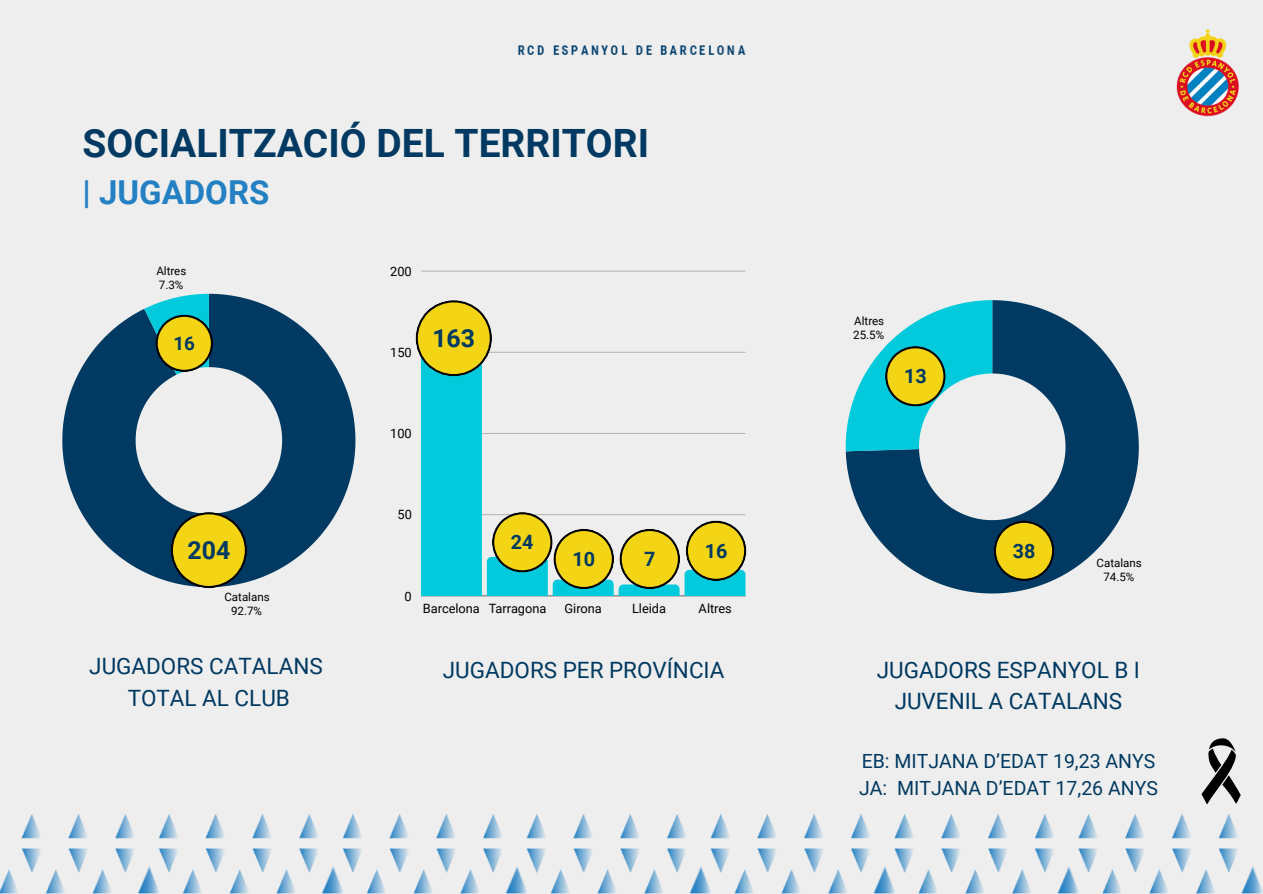
<style>
.page{position:relative;width:1263px;height:894px;background:#fff}
.page>*{position:absolute;margin:0;border:0;box-sizing:border-box;transform-origin:0 0}
.t1{font:700 39px "Roboto";color:#003961}
.t2{font:700 33px "Roboto";color:#2480c3}
.t3{font:700 24.9px "Roboto";color:#003961}
.t4{font:22.5px/31.5px "Roboto";color:#003961;text-align:center}
.t5{font:700 19.8px "Roboto";color:#003961}
.t6{font:19.5px "Roboto";color:#003961}
.t7{font:700 18.75px "Roboto";color:#003961}
.t8{font:12.75px "Roboto";color:#000}
.t9{font:11.55px/14px "Roboto";color:#000;text-align:center}
</style>
<div class="page">
<div style="left:0;top:0;width:1263px;height:893px;background:#eee"></div>
<img style="left:0;top:814px;width:1263px;height:79px">
<img style="left:1176px;top:65px;width:63px;height:52px">
<img style="left:517px;top:29px;width:712px;height:36px">
<svg style="left:1201px;top:738px;width:40px;height:66px"></svg>
<hr style="left:421px;top:595px;width:324px;height:1px;background:#000;opacity:.6">
<hr style="left:421px;top:271px;width:324px;height:1px;background:#cbcbcb">
<svg style="left:62px;top:294px;width:293px;height:288px;fill:#003961"></svg>
<svg style="left:846px;top:300px;width:293px;height:293px;fill:#003961"></svg>
<svg style="left:416px;top:300px;width:330px;height:295px"></svg>
<svg style="left:171px;top:512px;width:76px;height:76px;background:#b2a729"></svg>
<svg style="left:144px;top:294px;width:69px;height:80px;background:#75a868"></svg>
<svg style="left:846px;top:300px;width:146px;height:151px"></svg>
<svg style="left:994px;top:520px;width:60px;height:61px;background:#a39b24"></svg>
<p class="t1" style="left:82px;top:120px;width:568px">SOCIALITZACIÓ DEL TERRITORI</p>
<p class="t2" style="left:82px;top:173px;width:188px">| JUGADORS</p>
<p class="t9" style="left:156px;top:264px;width:32px;text-align:left">Altres<br>7.3%</p>
<p class="t7" style="left:174px;top:332px;width:23px">16</p>
<p class="t8" style="left:390px;top:264px;width:23px">200</p>
<p class="t8" style="left:390px;top:345px;width:23px">150</p>
<p class="t3" style="left:432px;top:323px;width:44px">163</p>
<p class="t8" style="left:390px;top:426px;width:23px">100</p>
<p class="t8" style="left:398px;top:507px;width:16px">50</p>
<p class="t5" style="left:511px;top:530px;width:24px">24</p>
<p class="t3" style="left:187px;top:535px;width:44px">204</p>
<p class="t5" style="left:705px;top:539px;width:24px">16</p>
<p class="t5" style="left:572px;top:547px;width:24px">10</p>
<p class="t5" style="left:644px;top:547px;width:13px">7</p>
<p class="t9" style="left:224px;top:590px;width:47px">Catalans<br>92.7%</p>
<p class="t8" style="left:404px;top:588px;width:9px">0</p>
<p class="t8" style="left:423px;top:600px;width:125px">Barcelona Tarragona</p>
<p class="t8" style="left:564px;top:600px;width:39px">Girona</p>
<p class="t8" style="left:632px;top:600px;width:36px">Lleida</p>
<p class="t8" style="left:699px;top:600px;width:35px">Altres</p>
<h3 class="t4" style="left:89px;top:650px;width:235px">JUGADORS CATALANS</h3>
<p class="t4" style="left:443px;top:654px;width:283px">JUGADORS PER PROVÍNCIA</p>
<h3 class="t4" style="left:128px;top:682px;width:164px">TOTAL AL CLUB</h3>
<p class="t9" style="left:853px;top:313px;width:32px;text-align:left">Altres<br>25.5%</p>
<p class="t5" style="left:904px;top:364px;width:24px">13</p>
<p class="t5" style="left:1013px;top:539px;width:24px">38</p>
<p class="t9" style="left:1096px;top:556px;width:47px">Catalans<br>74.5%</p>
<p class="t4" style="left:877px;top:654px;width:265px">JUGADORS ESPANYOL B I<br>JUVENIL A CATALANS</p>
<p class="t6" style="left:862px;top:749px;width:295px">EB: MITJANA D’EDAT 19,23 ANYS</p>
<h3 class="t6" style="left:859px;top:776px;width:300px">JA: MITJANA D’EDAT 17,26 ANYS</h3>
</div>
